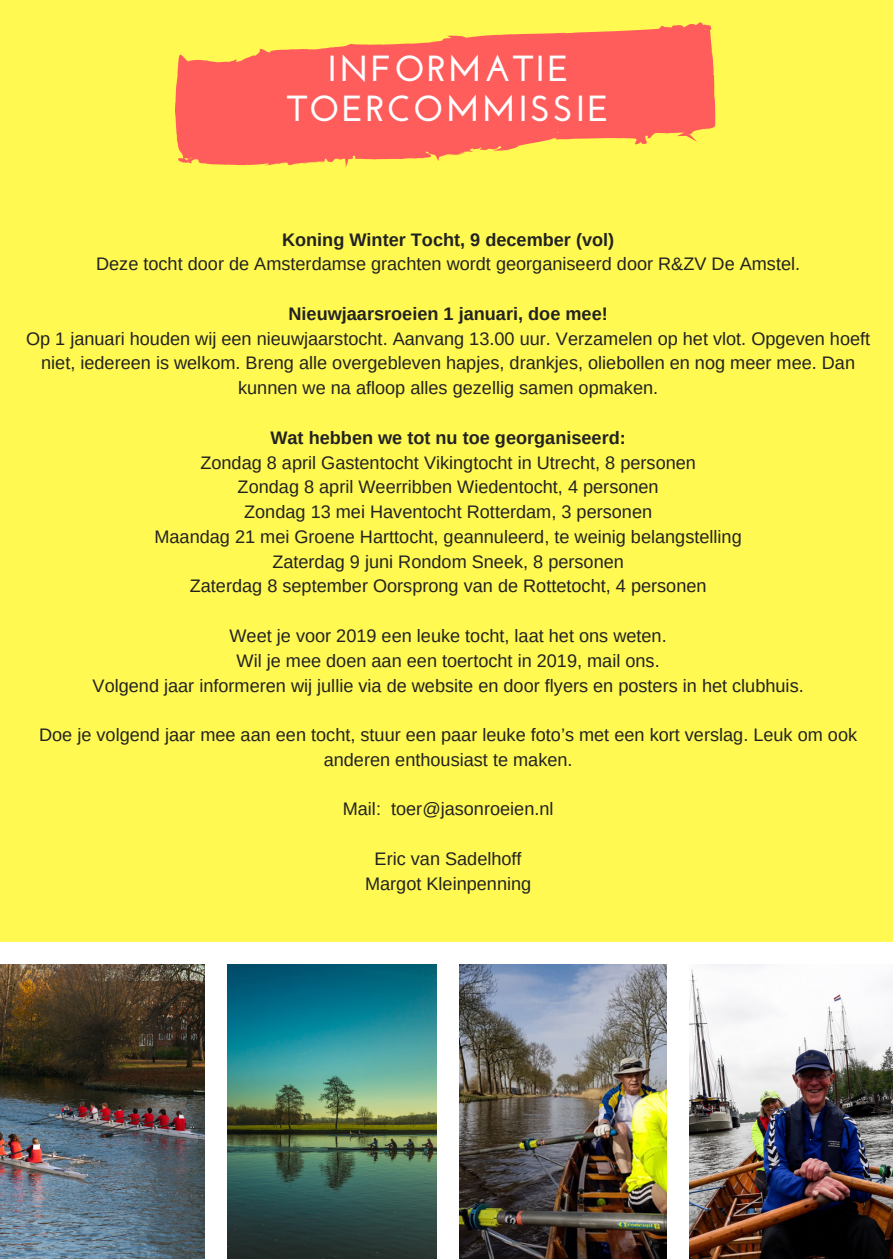
<style>
.page{position:relative;width:893px;height:1259px;background:#fff}
.page>*{position:absolute;margin:0;border:0;box-sizing:border-box;transform-origin:0 0}
.t1{font:700 36.3px/40.5px "Josefin Sans";letter-spacing:.06em;color:#fff;text-align:center}
.t2{font:18px/24.9px "Arimo";color:#222;text-align:center}
.t3{font:700 18px "Arimo";color:#222}
</style>
<div class="page">
<div style="left:0;top:0;width:893px;height:941px;background:#fff952"></div>
<img style="left:0;top:964px;width:205px;height:295px">
<img style="left:227px;top:964px;width:210px;height:295px">
<img style="left:459px;top:964px;width:208px;height:295px">
<img style="left:689px;top:964px;width:204px;height:295px">
<svg style="left:175px;top:22px;width:541px;height:145px;fill:#ff5c5c"></svg>
<svg style="left:178px;top:157px;width:14px;height:7px"></svg>
<svg style="left:438px;top:39px;width:6px;height:3px"></svg>
<svg style="left:296px;top:162px;width:28px;height:3px"></svg>
<svg style="left:266px;top:163px;width:4px;height:4px"></svg>
<h1 class="t1" style="left:287px;top:51px;width:324px">INFORMATIE<br>TOERCOMMISSIE</h1>
<p class="t3" style="left:282px;top:229px;width:334px">Koning Winter Tocht, 9 december (vol)</p>
<p class="t2" style="left:96px;top:252px;width:706px">Deze tocht door de Amsterdamse grachten wordt georganiseerd door R&amp;ZV De Amstel.</p>
<p class="t3" style="left:288px;top:303px;width:321px">Nieuwjaarsroeien 1 januari, doe mee!</p>
<p class="t2" style="left:26px;top:326px;width:846px">Op 1 januari houden wij een nieuwjaarstocht. Aanvang 13.00 uur. Verzamelen op het vlot. Opgeven hoeft niet, iedereen is welkom. Breng alle overgebleven hapjes, drankjes, oliebollen en nog meer mee. Dan kunnen we na afloop alles gezellig samen opmaken.</p>
<p class="t3" style="left:270px;top:427px;width:357px">Wat hebben we tot nu toe georganiseerd:</p>
<p class="t2" style="left:154px;top:450px;width:589px">Zondag 8 april Gastentocht Vikingtocht in Utrecht, 8 personen<br>Zondag 8 april Weerribben Wiedentocht, 4 personen<br>Zondag 13 mei Haventocht Rotterdam, 3 personen<br>Maandag 21 mei Groene Harttocht, geannuleerd, te weinig belangstelling Zaterdag 9 juni Rondom Sneek, 8 personen<br>Zaterdag 8 september Oorsprong van de Rottetocht, 4 personen</p>
<p class="t2" style="left:93px;top:623px;width:713px">Weet je voor 2019 een leuke tocht, laat het ons weten.<br>Wil je mee doen aan een toertocht in 2019, mail ons.<br>Volgend jaar informeren wij jullie via de website en door flyers en posters in het clubhuis.</p>
<p class="t2" style="left:39px;top:722px;width:819px">Doe je volgend jaar mee aan een tocht, stuur een paar leuke foto’s met een kort verslag. Leuk om ook anderen enthousiast te maken.</p>
<p class="t2" style="left:343px;top:796px;width:212px">Mail: toer@jasonroeien.nl</p>
<p class="t2" style="left:365px;top:846px;width:168px">Eric van Sadelhoff<br>Margot Kleinpenning</p>
</div>
